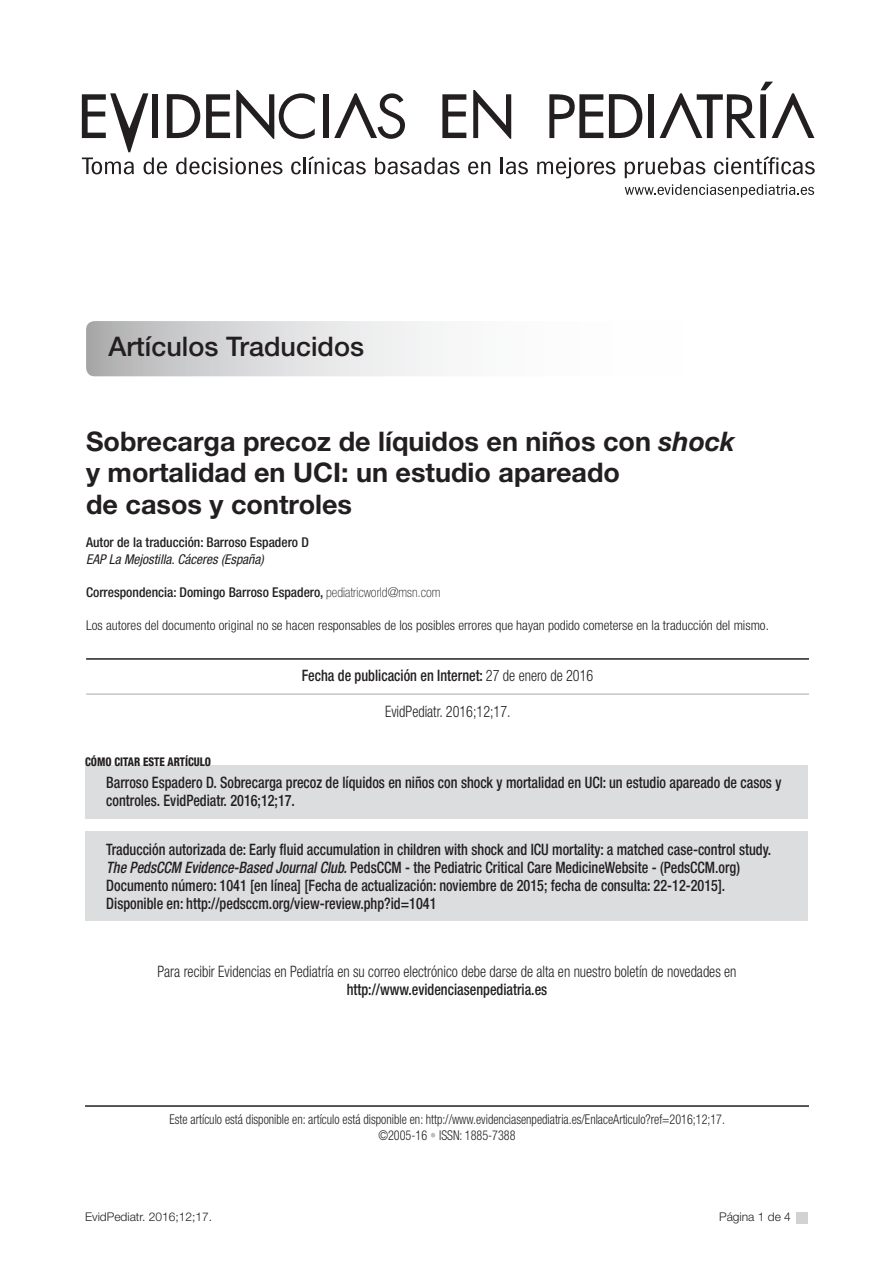
<style>
.page{position:relative;width:893px;height:1263px;background:#fff}
.page>*{position:absolute;margin:0;border:0;box-sizing:border-box;transform-origin:0 0}
.t1{font:700 27px/31.5px "Helvetica Neue LT Std";color:#231f20}
.t2{font:500 27px "Helvetica Neue";color:#231f20}
.t3{font:500 condensed 15.75px/18px "Helvetica Neue LT Std";color:#231f20;scale:.9 1}
.t4{font:300 condensed 15.75px "Helvetica Neue LT Std";color:#231f20;scale:.9 1}
.t5{font:300 condensed 13.5px/16.5px "Helvetica Neue LT Std";color:#231f20;text-align:center;scale:.9 1}
.t6{font:300 condensed 13.5px "Helvetica Neue LT Std";color:#231f20}
.t7{font:500 condensed 13.5px "Helvetica Neue LT Std";color:#231f20}
.t8{font:italic condensed 13.5px "Helvetica Neue LT Std";color:#231f20}
.t9{font:300 12px "Helvetica Neue";color:#231f20}
.t10{font:800 condensed 12px "Helvetica Neue LT Std";color:#231f20;scale:.9 1}
.s1{font-style:italic}
.s2{font-weight:100}
.s3{font-weight:300}
.s4{color:#bcbdc0}
</style>
<div class="page">
<div style="left:797px;top:1212px;width:11px;height:11px;background:#d1d2d4"></div>
<svg style="left:537px;top:158px;width:78px;height:20px"></svg>
<svg style="left:625px;top:157px;width:80px;height:21px"></svg>
<svg style="left:714px;top:156px;width:101px;height:18px"></svg>
<svg style="left:625px;top:184px;width:189px;height:13px"></svg>
<svg style="left:549px;top:94px;width:54px;height:44px"></svg>
<div style="left:648px;top:94px;width:6px;height:44px;background:#231f20"></div>
<svg style="left:609px;top:94px;width:33px;height:44px"></svg>
<svg style="left:660px;top:82px;width:154px;height:56px"></svg>
<svg style="left:82px;top:90px;width:446px;height:84px"></svg>
<svg style="left:86px;top:321px;width:723px;height:55px"></svg>
<hr style="left:86px;top:658px;width:723px;height:2px;background:#231f20">
<hr style="left:86px;top:694px;width:723px;height:1px;background:#a8a9ad">
<div style="left:85px;top:765px;width:723px;height:53px;background:#dcdddf"></div>
<div style="left:85px;top:831px;width:723px;height:90px;background:#dcdddf"></div>
<hr style="left:85px;top:1105px;width:724px;height:2px;background:#231f20">
<p class="t2" style="left:108px;top:330px;width:257px">Artículos Traducidos</p>
<p class="t1" style="left:86px;top:425px;width:651px">Sobrecarga precoz de líquidos en niños con <span class="s1">shock </span>y mortalidad en UCI: un estudio apareado<br>de casos y controles</p>
<p class="t7" style="left:86px;top:535px;width:224px">Autor de la traducción: Barroso Espadero D</p>
<p class="t8" style="left:86px;top:551px;width:179px">EAP La Mejostilla. Cáceres (España)</p>
<p class="t7" style="left:86px;top:584px;width:356px">Correspondencia: Domingo Barroso Espadero, <span class="s2">pediatricworld@msn.com</span></p>
<p class="t6" style="left:86px;top:617px;width:684px">Los autores del documento original no se hacen responsables de los posibles errores que hayan podido cometerse en la traducción del mismo.</p>
<p class="t3" style="left:302px;top:666px;width:326px">Fecha de publicación en Internet: <span class="s3">27 de enero de 2016</span></p>
<p class="t4" style="left:385px;top:702px;width:141px">EvidPediatr. 2016;12;17.</p>
<p class="t10" style="left:85px;top:754px;width:141px">CÓMO CITAR ESTE ARTÍCULO</p>
<p class="t3" style="left:106px;top:773px;width:752px">Barroso Espadero D. Sobrecarga precoz de líquidos en niños con shock y mortalidad en UCI: un estudio apareado de casos y controles. EvidPediatr. 2016;12;17.</p>
<p class="t3" style="left:106px;top:840px;width:740px">Traducción autorizada de: Early fluid accumulation in children with shock and ICU mortality: a matched case-control study.<br><span class="s1">The PedsCCM Evidence-Based Journal Club.</span> PedsCCM - the Pediatric Critical Care MedicineWebsite - (PedsCCM.org)<br>Documento número: 1041 [en línea] [Fecha de actualización: noviembre de 2015; fecha de consulta: 22-12-2015].<br>Disponible en: http://pedsccm.org/view-review.php?id=1041</p>
<p class="t4" style="left:157px;top:962px;width:645px">Para recibir Evidencias en Pediatría en su correo electrónico debe darse de alta en nuestro boletín de novedades en</p>
<p class="t3" style="left:347px;top:980px;width:224px">http://www.evidenciasenpediatria.es</p>
<p class="t5" style="left:170px;top:1111px;width:619px">Este artículo está disponible en: artículo está disponible en: http://www.evidenciasenpediatria.es/EnlaceArticulo?ref=2016;12;17. ©2005-16 <span class="s4">•</span> ISSN: 1885-7388</p>
<p class="t9" style="left:85px;top:1210px;width:129px">EvidPediatr. 2016;12;17.</p>
<p class="t9" style="left:719px;top:1210px;width:73px">Página 1 de 4</p>
</div>
